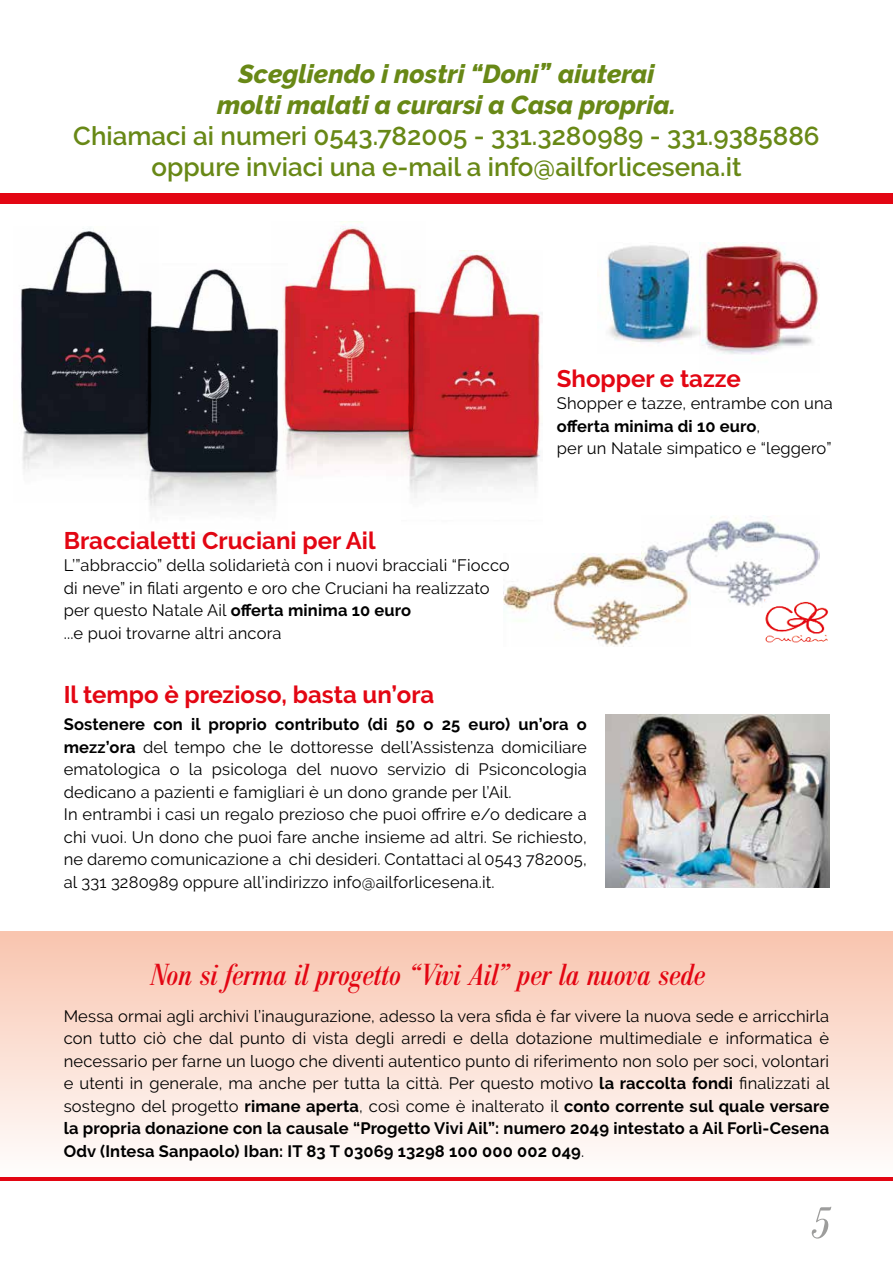
<style>
.page{position:relative;width:893px;height:1263px;background:#fff}
.page>*{position:absolute;margin:0;border:0;box-sizing:border-box;transform-origin:0 0}
.t1{font:italic condensed 45px "Bodoni BE";color:#9d9d9c;scale:1.13 1}
.t2{font:italic condensed 30px "Bodoni BE";color:#e30613;scale:1.13 1}
.t3{font:600 25.95px/31px "Raleway";color:#688816;text-align:center}
.t4{font:italic 800 25.95px/31px "Raleway";color:#688816;text-align:center}
.t5{font:700 24px "Raleway";color:#e30613}
.t6{font:16.5px/22.5px "Raleway";letter-spacing:.01em;color:#000}
.s1{font-weight:700}
</style>
<div class="page">
<div style="left:0;top:931px;width:893px;height:248px;background:linear-gradient(to bottom,#f9c8b2,#fdf6f6)"></div>
<hr style="left:0;top:1178px;width:893px;height:3px;background:#e30613">
<img style="left:605px;top:714px;width:224px;height:173px">
<img style="left:765px;top:607px;width:64px;height:36px">
<img style="left:647px;top:516px;width:173px;height:91px">
<img style="left:503px;top:553px;width:188px;height:93px">
<img style="left:20px;top:228px;width:119px;height:242px">
<img style="left:426px;top:250px;width:115px;height:242px">
<img style="left:139px;top:269px;width:137px;height:239px">
<img style="left:271px;top:221px;width:155px;height:281px">
<img style="left:605px;top:245px;width:94px;height:99px">
<img style="left:699px;top:242px;width:121px;height:113px">
<div style="left:0;top:194px;width:893px;height:10px;background:#e30613"></div>
<h3 class="t4" style="left:217px;top:58px;width:460px">Scegliendo i nostri “Doni” aiuterai molti malati a curarsi a Casa propria.</h3>
<h3 class="t3" style="left:73px;top:121px;width:748px">Chiamaci ai numeri 0543.782005 - 331.3280989 - 331.9385886 oppure inviaci una e-mail a info@ailforlicesena.it</h3>
<h3 class="t5" style="left:64px;top:526px;width:313px">Braccialetti Cruciani per Ail</h3>
<p class="t6" style="left:64px;top:554px;width:447px">L’”abbraccio” della solidarietà con i nuovi bracciali “Fiocco di neve” in filati argento e oro che Cruciani ha realizzato per questo Natale Ail <span class="s1">offerta minima 10 euro<br></span>...e puoi trovarne altri ancora</p>
<h3 class="t5" style="left:64px;top:681px;width:372px">Il tempo è prezioso, basta un’ora</h3>
<h3 class="t5" style="left:557px;top:364px;width:185px">Shopper e tazze</h3>
<p class="t6" style="left:557px;top:392px;width:278px">Shopper e tazze, entrambe con una <span class="s1">offerta minima di 10 euro</span>,<br>per un Natale simpatico e “leggero”</p>
<p class="t6" style="left:64px;top:713px;width:525px"><span class="s1">Sostenere con il proprio contributo (di 50 o 25 euro) un’ora o mezz’ora</span> del tempo che le dottoresse dell’Assistenza domiciliare ematologica o la psicologa del nuovo servizio di Psiconcologia dedicano a pazienti e famigliari è un dono grande per l’Ail.<br>In entrambi i casi un regalo prezioso che puoi offrire e/o dedicare a chi vuoi. Un dono che puoi fare anche insieme ad altri. Se richiesto, ne daremo comunicazione a chi desideri. Contattaci al 0543 782005, al 331 3280989 oppure all’indirizzo info@ailforlicesena.it.</p>
<h2 class="t2" style="left:150px;top:958px;width:492px">Non si ferma il progetto “Vivi Ail” per la nuova sede</h2>
<p class="t6" style="left:64px;top:1005px;width:767px;text-align:justify">Messa ormai agli archivi l’inaugurazione, adesso la vera sfida è far vivere la nuova sede e arricchirla con tutto ciò che dal punto di vista degli arredi e della dotazione multimediale e informatica è necessario per farne un luogo che diventi autentico punto di riferimento non solo per soci, volontari e utenti in generale, ma anche per tutta la città. Per questo motivo <span class="s1">la raccolta fondi</span> finalizzati al sostegno del progetto <span class="s1">rimane aperta</span>, così come è inalterato il <span class="s1">conto corrente sul quale versare la propria donazione con la causale “Progetto Vivi Ail”: numero 2049 intestato a Ail Forlì-Cesena Odv (Intesa Sanpaolo) Iban: IT 83 T 03069 13298 100 000 002 049</span>.</p>
<h1 class="t1" style="left:810px;top:1198px;width:18px">5</h1>
</div>
